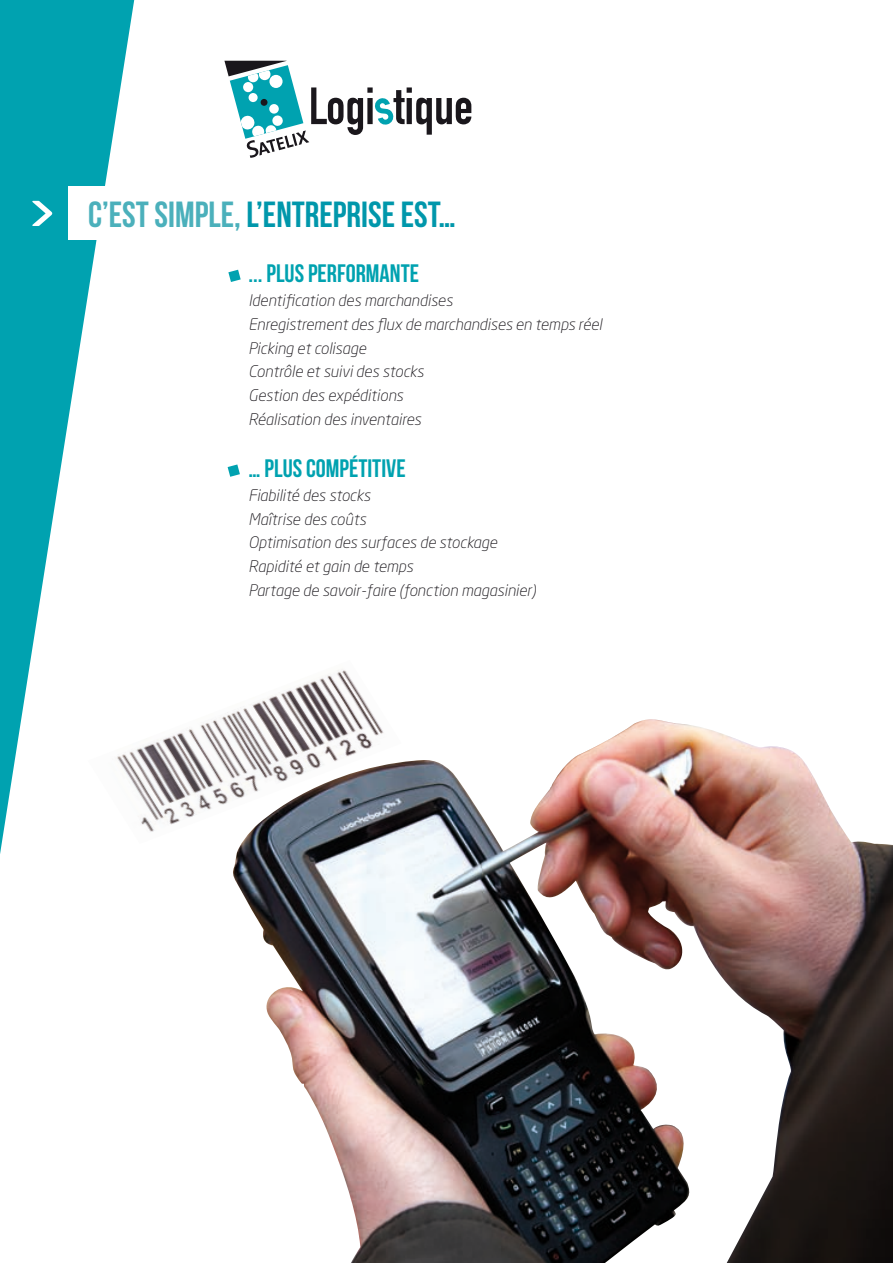
<style>
.page{position:relative;width:893px;height:1263px;background:#fff}
.page>*{position:absolute;margin:0;border:0;box-sizing:border-box;transform-origin:0 0}
.t1{font:36.3px "Bebas Neue";color:#0097ab}
.t2{font:25.35px "Bebas Neue";color:#00a2b0}
.t3{font:italic 300 15.75px/23.7px "Neo Sans Std";color:#1a171c}
.s1{color:#4bb0bb}
</style>
<div class="page">
<img style="left:134px;top:669px;width:242px;height:163px">
<svg style="left:0;top:0;width:134px;height:854px"></svg>
<svg style="left:32px;top:201px;width:20px;height:25px"></svg>
<div style="left:68px;top:186px;width:217px;height:54px;background:#fff"></div>
<svg style="left:228px;top:270px;width:13px;height:12px"></svg>
<svg style="left:228px;top:464px;width:12px;height:13px"></svg>
<svg style="left:224px;top:61px;width:247px;height:97px"></svg>
<img style="left:232px;top:719px;width:661px;height:544px">
<h1 class="t1" style="left:88px;top:194px;width:369px"><span class="s1">C’EST SIMPLE,</span> L’ENTREPRISE EST…</h1>
<h2 class="t2" style="left:248px;top:260px;width:172px">... PLUS PERFORMANTE</h2>
<p class="t3" style="left:248px;top:288px;width:355px">Identification des marchandises<br>Enregistrement des flux de marchandises en temps réel<br>Picking et colisage<br>Contrôle et suivi des stocks<br>Gestion des expéditions<br>Réalisation des inventaires</p>
<h2 class="t2" style="left:249px;top:454px;width:159px">… PLUS COMPÉTITIVE</h2>
<p class="t3" style="left:249px;top:483px;width:289px">Fiabilité des stocks<br>Maîtrise des coûts<br>Optimisation des surfaces de stockage<br>Rapidité et gain de temps<br>Partage de savoir-faire (fonction magasinier)</p>
</div>
